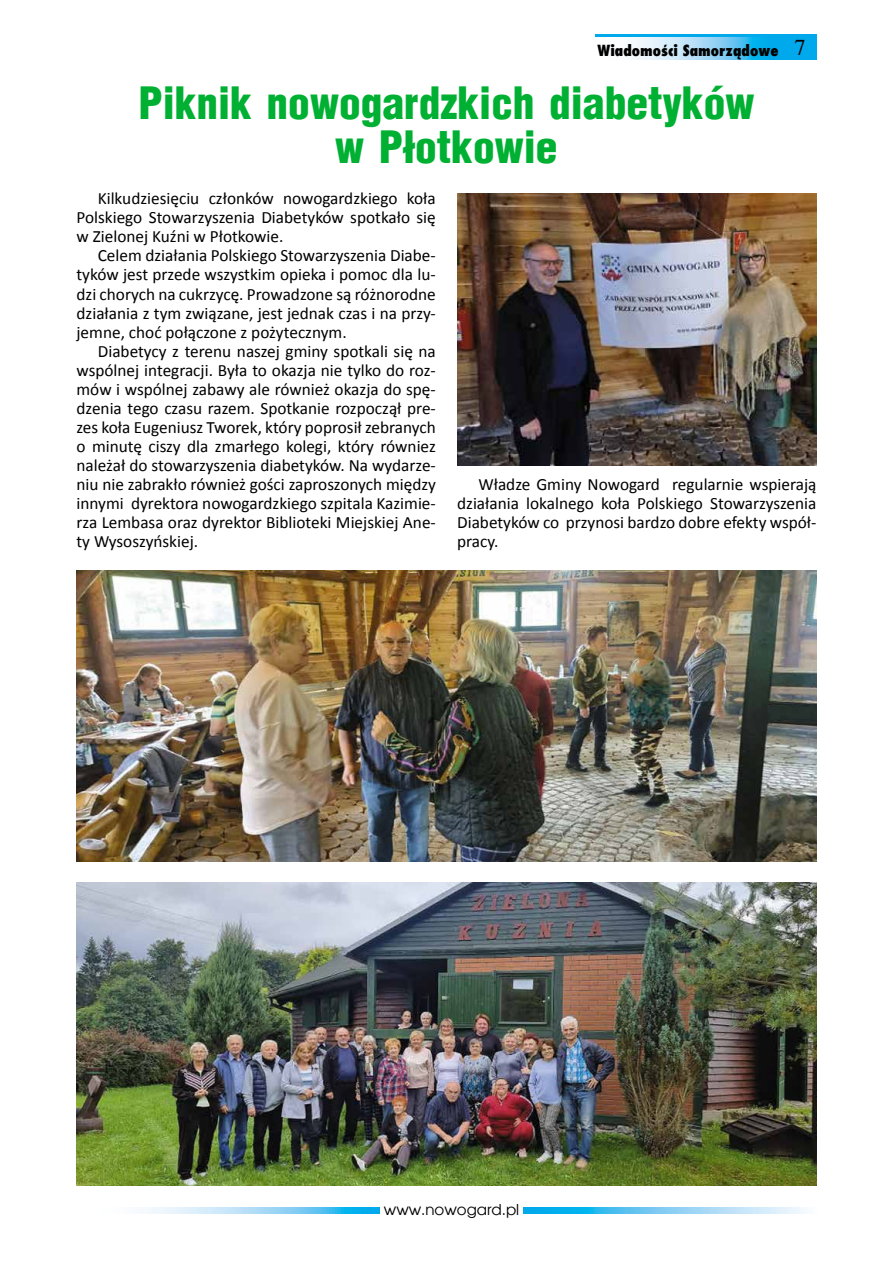
<style>
.page{position:relative;width:893px;height:1263px;background:#fff}
.page>*{position:absolute;margin:0;border:0;box-sizing:border-box;transform-origin:0 0}
.t1{font:900 43.5px/43.5px "Switzerland Cond";color:#00b033;text-align:center}
.t2{font:17.25px/19px "Calibri";color:#000;text-align:justify}
.t3{font:800 15px "Fujiyama";color:#000}
.t4{font:15px "Avalon";color:#000}
.s1{font-family:"Times";font-weight:400;font-size:22.5px}
</style>
<div class="page">
<div style="left:595px;top:34px;width:221px;height:26px;background:#00a8ec"></div>
<svg style="left:595px;top:37px;width:161px;height:23px;background:#bae3f8"></svg>
<svg style="left:147px;top:1207px;width:658px;height:6px;background:#81d0f4"></svg>
<div style="left:380px;top:1203px;width:143px;height:15px;background:#fff"></div>
<img style="left:457px;top:194px;width:359px;height:272px">
<img style="left:77px;top:571px;width:739px;height:290px">
<img style="left:77px;top:882px;width:739px;height:303px">
<p class="t3" style="left:598px;top:40px;width:210px">Wiadomości Samorządowe <span class="s1">7</span></p>
<h1 class="t1" style="left:138px;top:80px;width:618px">Piknik nowogardzkich diabetyków w Płotkowie</h1>
<p class="t2" style="left:77px;top:188px;width:361px;text-indent:21px">Kilkudziesięciu członków nowogardzkiego koła Polskiego Stowarzyszenia Diabetyków spotkało się w Zielonej Kuźni w Płotkowie.</p>
<p class="t2" style="left:77px;top:245px;width:361px;text-indent:21px">Celem działania Polskiego Stowarzyszenia Diabe&shy;tyków jest przede wszystkim opieka i pomoc dla lu&shy;dzi chorych na cukrzycę. Prowadzone są różnorodne działania z tym związane, jest jednak czas i na przy&shy;jemne, choć połączone z pożytecznym.</p>
<p class="t2" style="left:77px;top:341px;width:361px;text-indent:21px">Diabetycy z terenu naszej gminy spotkali się na wspólnej integracji. Była to okazja nie tylko do roz&shy;mów i wspólnej zabawy ale również okazja do spę&shy;dzenia tego czasu razem. Spotkanie rozpoczął pre&shy;zes koła Eugeniusz Tworek, który poprosił zebranych o minutę ciszy dla zmarłego kolegi, który równiez należał do stowarzyszenia diabetyków. Na wydarze&shy;niu nie zabrakło również gości zaproszonych między innymi dyrektora nowogardzkiego szpitala Kazimie&shy;rza Lembasa oraz dyrektor Biblioteki Miejskiej Ane&shy;ty Wysoszyńskiej.</p>
<p class="t2" style="left:457px;top:474px;width:361px;text-indent:21px">Władze Gminy Nowogard regularnie wspierają działania lokalnego koła Polskiego Stowarzyszenia Diabetyków co przynosi bardzo dobre efekty współ&shy;pracy.</p>
<p class="t4" style="left:384px;top:1200px;width:137px">www.nowogard.pl</p>
</div>
